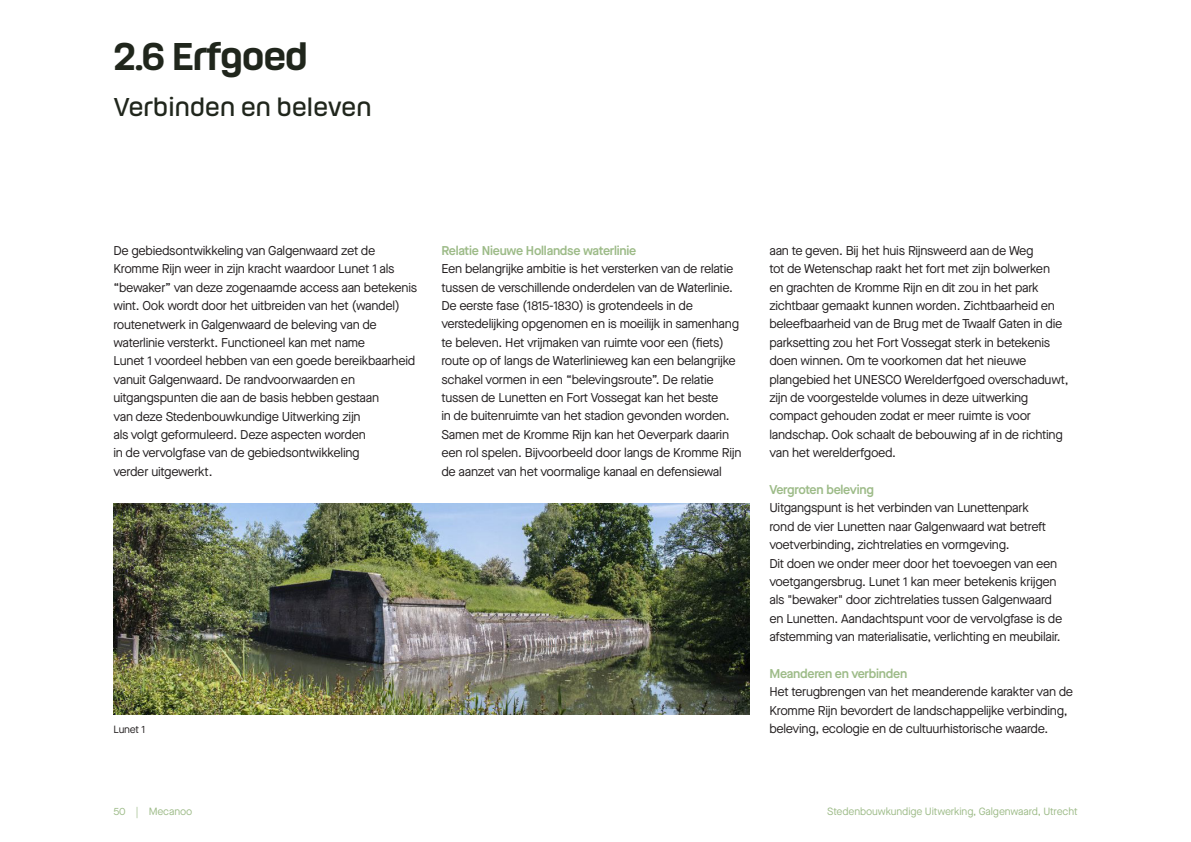
<style>
.page{position:relative;width:1191px;height:842px;background:#fff}
.page>*{position:absolute;margin:0;border:0;box-sizing:border-box;transform-origin:0 0}
.Chapter_Title_NL_MN{font:500 36px "Hong Kong";letter-spacing:-.04em;color:#20261c}
.Sub_Chapter_Titl_NL{font:24px "Hong Kong";letter-spacing:-.02em;color:#20261c}
.Body_NL_MN_12_75{font:12.8px/18.4px "Maison Neue";letter-spacing:-.02em;color:#231f20}
.Subheader_Body_NL_M{font:600 12.8px "Maison Neue";letter-spacing:-.02em;color:#9dbb88}
.t1{font:10.5px "Maison Neue";letter-spacing:-.01em;color:#9dbb88}
.Captions_NL_MN_10_5{font:10.5px "Maison Neue";letter-spacing:-.02em;color:#231f20}
</style>
<div class="page">
<img style="left:113px;top:503px;width:636px;height:212px">
<p class="Chapter_Title_NL_MN" style="left:113px;top:31px;width:196px">2.6 Erfgoed</p>
<p class="Sub_Chapter_Titl_NL" style="left:113px;top:90px;width:260px">Verbinden en beleven</p>
<p class="Body_NL_MN_12_75" style="left:113px;top:241px;width:305px">De gebiedsontwikkeling van Galgenwaard zet de Kromme Rijn weer in zijn kracht waardoor Lunet 1 als “bewaker” van deze zogenaamde access aan betekenis wint. Ook wordt door het uitbreiden van het (wandel) routenetwerk in Galgenwaard de beleving van de waterlinie versterkt. Functioneel kan met name<br>Lunet 1 voordeel hebben van een goede bereikbaarheid vanuit Galgenwaard. De randvoorwaarden en uitgangspunten die aan de basis hebben gestaan<br>van deze Stedenbouwkundige Uitwerking zijn<br>als volgt geformuleerd. Deze aspecten worden<br>in de vervolgfase van de gebiedsontwikkeling<br>verder uitgewerkt.</p>
<p class="Subheader_Body_NL_M" style="left:441px;top:241px;width:196px">Relatie Nieuwe Hollandse waterlinie</p>
<p class="Body_NL_MN_12_75" style="left:441px;top:259px;width:301px">Een belangrijke ambitie is het versterken van de relatie tussen de verschillende onderdelen van de Waterlinie.<br>De eerste fase (1815-1830) is grotendeels in de verstedelijking opgenomen en is moeilijk in samenhang te beleven. Het vrijmaken van ruimte voor een (fiets) route op of langs de Waterlinieweg kan een belangrijke schakel vormen in een “belevingsroute”. De relatie tussen de Lunetten en Fort Vossegat kan het beste<br>in de buitenruimte van het stadion gevonden worden.<br>Samen met de Kromme Rijn kan het Oeverpark daarin een rol spelen. Bijvoorbeeld door langs de Kromme Rijn de aanzet van het voormalige kanaal en defensiewal</p>
<p class="Captions_NL_MN_10_5" style="left:113px;top:723px;width:33px">Lunet 1</p>
<p class="Body_NL_MN_12_75" style="left:769px;top:241px;width:301px">aan te geven. Bij het huis Rijnsweerd aan de Weg<br>tot de Wetenschap raakt het fort met zijn bolwerken<br>en grachten de Kromme Rijn en dit zou in het park zichtbaar gemaakt kunnen worden. Zichtbaarheid en beleefbaarheid van de Brug met de Twaalf Gaten in die parksetting zou het Fort Vossegat sterk in betekenis doen winnen. Om te voorkomen dat het nieuwe plangebied het UNESCO Werelderfgoed overschaduwt, zijn de voorgestelde volumes in deze uitwerking compact gehouden zodat er meer ruimte is voor landschap. Ook schaalt de bebouwing af in de richting van het werelderfgoed.</p>
<p class="Subheader_Body_NL_M" style="left:769px;top:481px;width:106px">Vergroten beleving</p>
<p class="Body_NL_MN_12_75" style="left:769px;top:499px;width:294px">Uitgangspunt is het verbinden van Lunettenpark<br>rond de vier Lunetten naar Galgenwaard wat betreft voetverbinding, zichtrelaties en vormgeving.<br>Dit doen we onder meer door het toevoegen van een voetgangersbrug. Lunet 1 kan meer betekenis krijgen als "bewaker" door zichtrelaties tussen Galgenwaard en Lunetten. Aandachtspunt voor de vervolgfase is de afstemming van materialisatie, verlichting en meubilair.</p>
<p class="Subheader_Body_NL_M" style="left:769px;top:665px;width:139px">Meanderen en verbinden</p>
<p class="Body_NL_MN_12_75" style="left:769px;top:683px;width:305px">Het terugbrengen van het meanderende karakter van de<br>Kromme Rijn bevordert de landschappelijke verbinding, beleving, ecologie en de cultuurhistorische waarde.</p>
<p class="t1" style="left:113px;top:804px;width:80px">50 | Mecanoo</p>
<p class="t1" style="left:827px;top:804px;width:252px">Stedenbouwkundige Uitwerking, Galgenwaard, Utrecht</p>
</div>
